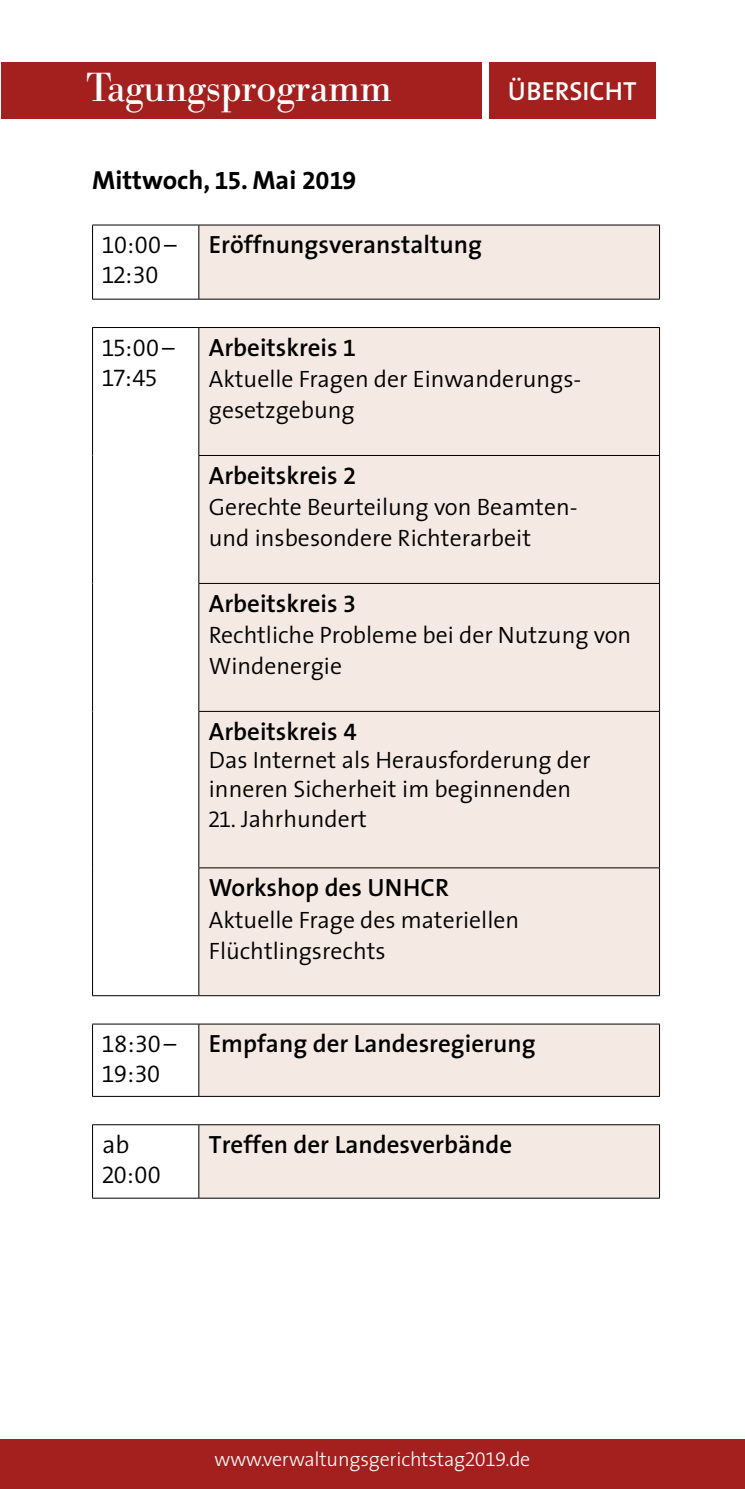
<style>
.page{position:relative;width:745px;height:1489px;background:#fff}
.page>*{position:absolute;margin:0;border:0;box-sizing:border-box;transform-origin:0 0}
.t1{font:40px "Bodoni BE";color:#fff}
.t2{font:700 26.25px "Geo Sans";color:#000}
.t3{font:600 26.25px "Geo Sans";color:#fff}
.t4{font:600 25px "Geo Sans";color:#000}
.t5{font:300 25px/30px "Geo Sans";letter-spacing:-.005em;color:#000}
.t6{font:300 23.75px/30.8px "Geo Sans";color:#000}
.t7{font:300 20px "Geo Sans";letter-spacing:-.01em;color:#fff}
</style>
<div class="page">
<div style="left:0;top:1438px;width:744px;height:50px;background:#a4201e"></div>
<div style="left:1px;top:62px;width:480px;height:57px;background:#a4201e"></div>
<div style="left:489px;top:62px;width:165px;height:57px;background:#a4201e"></div>
<svg style="left:199px;top:225px;width:460px;height:972px;background:#f4e9e5"></svg>
<hr style="left:92px;top:224px;width:107px;height:1px;background:#000">
<hr style="left:92px;top:225px;width:1px;height:74px;background:#000">
<hr style="left:199px;top:224px;width:460px;height:1px;background:#000">
<hr style="left:198px;top:225px;width:1px;height:74px;background:#000">
<hr style="left:658px;top:225px;width:1px;height:74px;background:#000">
<hr style="left:92px;top:299px;width:107px;height:1px;background:#000">
<hr style="left:199px;top:299px;width:460px;height:1px;background:#000">
<hr style="left:92px;top:327px;width:107px;height:1px;background:#000">
<hr style="left:92px;top:328px;width:1px;height:127px;background:#000">
<hr style="left:199px;top:327px;width:460px;height:1px;background:#000">
<hr style="left:198px;top:328px;width:1px;height:127px;background:#000">
<hr style="left:658px;top:328px;width:1px;height:127px;background:#000">
<hr style="left:92px;top:455px;width:1px;height:128px;background:#000">
<hr style="left:198px;top:455px;width:461px;height:1px;background:#000">
<hr style="left:198px;top:456px;width:1px;height:127px;background:#000">
<hr style="left:658px;top:456px;width:1px;height:127px;background:#000">
<hr style="left:92px;top:583px;width:1px;height:128px;background:#000">
<hr style="left:198px;top:583px;width:461px;height:1px;background:#000">
<hr style="left:198px;top:583px;width:1px;height:128px;background:#000">
<hr style="left:658px;top:583px;width:1px;height:128px;background:#000">
<hr style="left:92px;top:711px;width:1px;height:156px;background:#000">
<hr style="left:198px;top:711px;width:461px;height:1px;background:#000">
<hr style="left:198px;top:711px;width:1px;height:156px;background:#000">
<hr style="left:658px;top:711px;width:1px;height:156px;background:#000">
<hr style="left:92px;top:867px;width:1px;height:128px;background:#000">
<hr style="left:198px;top:867px;width:461px;height:1px;background:#000">
<hr style="left:198px;top:868px;width:1px;height:127px;background:#000">
<hr style="left:658px;top:868px;width:1px;height:127px;background:#000">
<hr style="left:92px;top:995px;width:107px;height:1px;background:#000">
<hr style="left:199px;top:995px;width:460px;height:1px;background:#000">
<hr style="left:92px;top:1023px;width:107px;height:1px;background:#000">
<hr style="left:92px;top:1024px;width:1px;height:71px;background:#000">
<hr style="left:199px;top:1023px;width:460px;height:1px;background:#000">
<hr style="left:198px;top:1024px;width:1px;height:71px;background:#000">
<hr style="left:658px;top:1024px;width:1px;height:71px;background:#000">
<hr style="left:92px;top:1095px;width:107px;height:1px;background:#000">
<hr style="left:199px;top:1095px;width:460px;height:1px;background:#000">
<hr style="left:92px;top:1124px;width:107px;height:1px;background:#000">
<hr style="left:92px;top:1124px;width:1px;height:73px;background:#000">
<hr style="left:199px;top:1124px;width:460px;height:1px;background:#000">
<hr style="left:198px;top:1124px;width:1px;height:73px;background:#000">
<hr style="left:658px;top:1124px;width:1px;height:73px;background:#000">
<hr style="left:92px;top:1197px;width:107px;height:1px;background:#000">
<hr style="left:199px;top:1197px;width:460px;height:1px;background:#000">
<h1 class="t1" style="left:86px;top:65px;width:307px">Tagungsprogramm</h1>
<p class="t3" style="left:507px;top:69px;width:130px">ÜBERSICHT</p>
<p class="t2" style="left:92px;top:158px;width:265px">Mittwoch, 15. Mai 2019</p>
<p class="t5" style="left:102px;top:229px;width:76px">10:00 –<br>12:30</p>
<p class="t4" style="left:209px;top:224px;width:274px">Eröffnungsveranstaltung</p>
<p class="t5" style="left:102px;top:331px;width:74px">15:00 –<br>17:45</p>
<p class="t4" style="left:209px;top:326px;width:148px">Arbeitskreis 1</p>
<p class="t6" style="left:209px;top:363px;width:374px">Aktuelle Fragen der Einwanderungs&shy;gesetzgebung</p>
<p class="t4" style="left:209px;top:454px;width:148px">Arbeitskreis 2</p>
<p class="t6" style="left:209px;top:491px;width:370px">Gerechte Beurteilung von Beamten&shy;und insbesondere Richterarbeit</p>
<p class="t4" style="left:209px;top:582px;width:148px">Arbeitskreis 3</p>
<p class="t6" style="left:209px;top:619px;width:423px">Rechtliche Probleme bei der Nutzung von<br>Windenergie</p>
<p class="t4" style="left:209px;top:710px;width:149px">Arbeitskreis 4</p>
<p class="t6" style="left:209px;top:745px;width:383px;line-height:28.5px">Das Internet als Herausforderung der inneren Sicherheit im beginnenden</p>
<p class="t6" style="left:209px;top:802px;width:159px">21. Jahrhundert</p>
<p class="t4" style="left:209px;top:866px;width:241px">Workshop des UNHCR</p>
<p class="t6" style="left:209px;top:903px;width:311px">Aktuelle Frage des materiellen<br>Flüchtlingsrechts</p>
<p class="t5" style="left:102px;top:1028px;width:75px">18:30 –<br>19:30</p>
<p class="t4" style="left:209px;top:1023px;width:328px">Empfang der Landesregierung</p>
<p class="t5" style="left:102px;top:1128px;width:60px">ab<br>20:00</p>
<p class="t4" style="left:209px;top:1123px;width:305px">Treffen der Landesverbände</p>
<p class="t7" style="left:214px;top:1442px;width:317px">www.verwaltungsgerichtstag2019.de</p>
</div>
